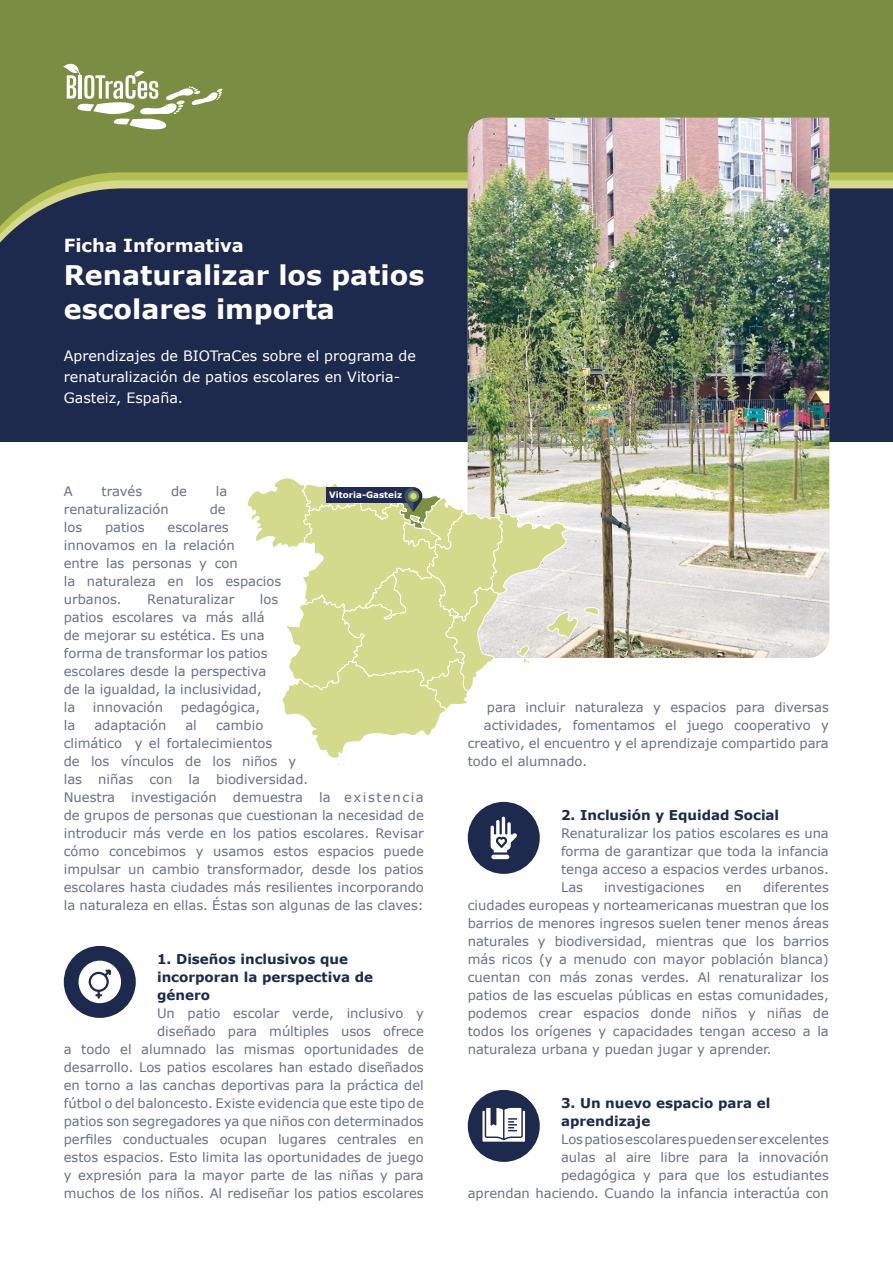
<style>
.page{position:relative;width:893px;height:1263px;background:#fff}
.page>*{position:absolute;margin:0;border:0;box-sizing:border-box;transform-origin:0 0}
.t1{font:700 27px/34.2px "Verdana";color:#fff}
.t2{font:700 18px "Verdana";color:#fff}
.t3{font:14.25px/21px "Verdana";color:#fff}
.t4{font:700 13.5px/18px "Verdana";color:#1d2a4e}
.t5{font:13.2px/18px "Verdana";color:#686e90}
.t6{font:700 8.7px "Verdana";color:#fff}
</style>
<div class="page">
<div style="left:0;top:158px;width:893px;height:284px;background:#1d2a4e"></div>
<svg style="left:0;top:0;width:893px;height:338px;fill:#7b8d42"></svg>
<svg style="left:63px;top:63px;width:160px;height:68px"></svg>
<img style="left:468px;top:118px;width:361px;height:540px">
<svg style="left:584px;top:607px;width:15px;height:8px"></svg>
<svg style="left:247px;top:478px;width:331px;height:287px"></svg>
<svg style="left:408px;top:490px;width:11px;height:12px"></svg>
<div style="left:410px;top:493px;width:7px;height:6px;background:#d3da8b;border-radius:50%"></div>
<div style="left:468px;top:802px;width:72px;height:72px;background:#1d2a4e;border-radius:50%"></div>
<svg style="left:491px;top:817px;width:26px;height:35px"></svg>
<hr style="left:491px;top:855px;width:18px;height:4px;background:#fff;border-radius:2px">
<div style="left:64px;top:946px;width:72px;height:72px;background:#1d2a4e;border-radius:50%"></div>
<svg style="left:79px;top:961px;width:42px;height:42px"></svg>
<div style="left:468px;top:1090px;width:72px;height:72px;background:#1d2a4e;border-radius:50%"></div>
<svg style="left:482px;top:1108px;width:43px;height:34px"></svg>
<h2 class="t2" style="left:64px;top:233px;width:182px">Ficha Informativa</h2>
<h1 class="t1" style="left:64px;top:257px;width:362px">Renaturalizar los patios escolares importa</h1>
<p class="t3" style="left:64px;top:345px;width:354px">Aprendizajes de BIOTraCes sobre el programa de renaturalización de patios escolares en Vitoria-<br>Gasteiz, España.</p>
<p class="t5" style="left:64px;top:482px;width:10px">A</p>
<p class="t5" style="left:102px;top:482px;width:42px">través</p>
<p class="t5" style="left:171px;top:482px;width:17px">de</p>
<p class="t5" style="left:216px;top:482px;width:13px">la</p>
<p class="t5" style="left:64px;top:500px;width:107px">renaturalización</p>
<p class="t5" style="left:210px;top:500px;width:17px">de</p>
<p class="t5" style="left:64px;top:518px;width:20px">los</p>
<p class="t5" style="left:105px;top:518px;width:41px">patios</p>
<p class="t5" style="left:64px;top:518px;width:219px;text-indent:104px">escolares innovamos en la relación<br>entre las personas y con<br>la naturaleza en los espacios urbanos.</p>
<p class="t5" style="left:64px;top:590px;width:216px;text-indent:196px">los patios escolares va más allá de mejorar su estética. Es una forma de transformar los patios escolares desde la perspectiva de la igualdad, la inclusividad,<br>la</p>
<p class="t5" style="left:147px;top:590px;width:89px">Renaturalizar</p>
<p class="t5" style="left:93px;top:698px;width:72px">innovación</p>
<p class="t5" style="left:181px;top:698px;width:81px">pedagógica,</p>
<p class="t6" style="left:329px;top:488px;width:75px">Vitoria-Gasteiz</p>
<p class="t5" style="left:64px;top:716px;width:13px">la</p>
<p class="t5" style="left:94px;top:716px;width:73px">adaptación</p>
<p class="t5" style="left:185px;top:716px;width:13px">al</p>
<p class="t5" style="left:64px;top:716px;width:362px;text-indent:152px">cambio<br>climático y el fortalecimientos<br>de los vínculos de los niños y<br>las niñas con la biodiversidad.<br>Nuestra investigación demuestra la exi s ten cia de grupos de personas que cuestionan la necesidad de introducir más verde en los patios escolares. Revisar cómo concebimos y usamos estos espacios puede impulsar un cambio transformador, desde los patios escolares hasta ciudades más resilientes incorporando la naturaleza en ellas. Éstas son algunas de las claves:</p>
<p class="t4" style="left:157px;top:950px;width:218px">1. Diseños inclusivos que incorporan la perspectiva de género</p>
<p class="t5" style="left:64px;top:1004px;width:362px;text-align:right">Un patio escolar verde, inclusivo y<br>diseñado para múltiples usos ofrece<br>a todo el alumnado las mismas oportunidades de desarrollo. Los patios escolares han estado diseñados en torno a las canchas deportivas para la práctica del fútbol o del baloncesto. Existe evidencia que este tipo de patios son segregadores ya que niños con determinados perfiles conductuales ocupan lugares centrales en estos espacios. Esto limita las oportunidades de juego y expresión para la mayor parte de las niñas y para muchos de los niños. Al rediseñar los patios escolares</p>
<p class="t5" style="left:487px;top:698px;width:344px">para incluir naturaleza y espacios para diversas</p>
<p class="t5" style="left:484px;top:716px;width:347px">actividades, fomentamos el juego cooperativo y</p>
<p class="t5" style="left:468px;top:734px;width:363px">creativo, el encuentro y el aprendizaje compartido para</p>
<p class="t5" style="left:468px;top:752px;width:121px">todo el alumnado.</p>
<p class="t4" style="left:561px;top:806px;width:220px">2. Inclusión y Equidad Social</p>
<p class="t5" style="left:561px;top:824px;width:269px;text-align:justify">Renaturalizar los patios escolares es una forma de garantizar que toda la infancia tenga acceso a espacios verdes urbanos.<br>Las</p>
<p class="t5" style="left:468px;top:878px;width:363px;text-align:justify;text-indent:295px">diferentes ciudades europeas y norteamericanas muestran que los barrios de menores ingresos suelen tener menos áreas naturales y biodiversidad, mientras que los barrios más ricos (y a menudo con mayor población blanca) cuentan con más zonas verdes. Al renaturalizar los patios de las escuelas públicas en estas comunidades, podemos crear espacios donde niños y niñas de todos los orígenes y capacidades tengan acceso a la naturaleza urbana y puedan jugar y aprender.</p>
<p class="t5" style="left:604px;top:878px;width:102px">investigaciones</p>
<p class="t5" style="left:726px;top:878px;width:18px">en</p>
<p class="t4" style="left:561px;top:1094px;width:211px">3. Un nuevo espacio para el aprendizaje</p>
<p class="t5" style="left:468px;top:1130px;width:363px;text-align:right">Los patios escolares pueden ser excelentes<br>aulas al aire libre para la innovación<br>pedagógica y para que los estudiantes<br>aprendan haciendo. Cuando la infancia interactúa con</p>
</div>
